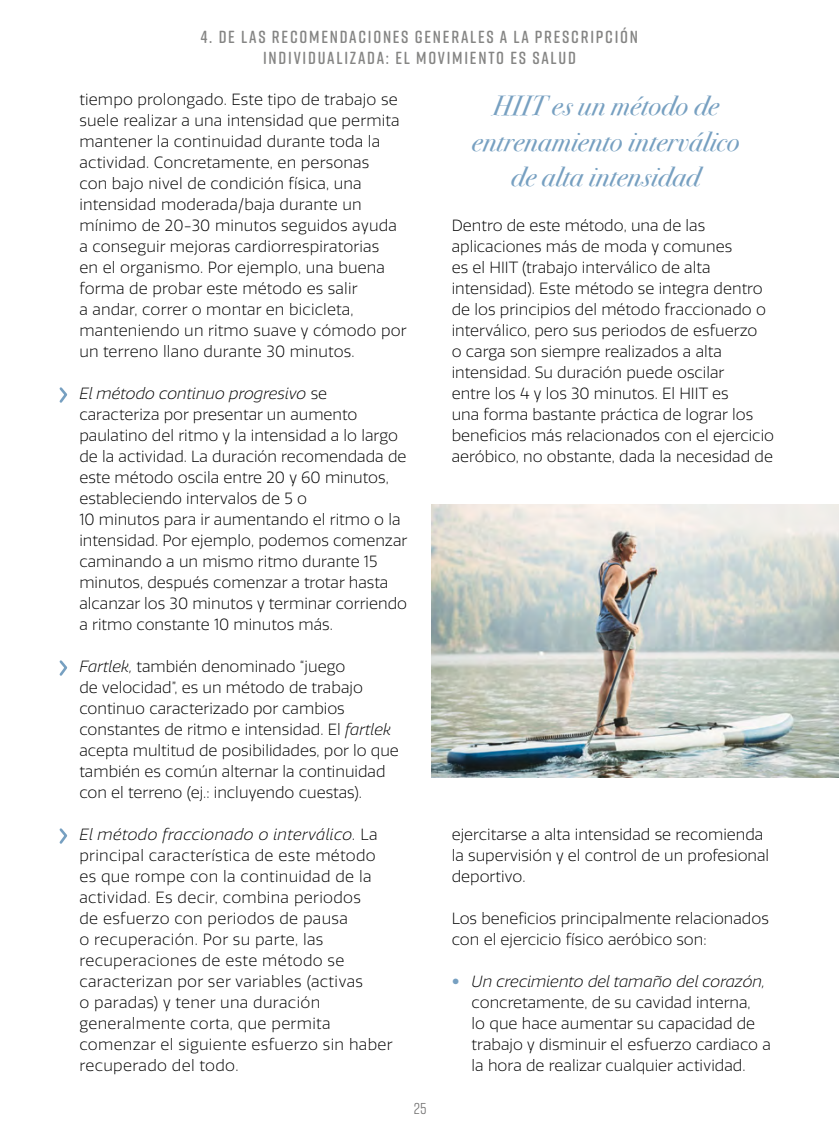
<style>
.page{position:relative;width:839px;height:1146px;background:#fff}
.page>*{position:absolute;margin:0;border:0;box-sizing:border-box;transform-origin:0 0}
.t1{font:italic 27.65px/35.5px "Bodoni Svty Two ITCTT";letter-spacing:.01em;color:#77a0c1;text-align:center}
.t2{font:600 17.5px/21px "Rift Soft";letter-spacing:.1em;color:#858584;text-align:center}
.t3{font:300 15.75px/21px "Quatro";color:#000}
.t4{font:300 15.75px/21px "Quatro";letter-spacing:.02em;color:#000}
.t5{font:15.75px "Rift Soft";color:#706f6f}
.s1{font-style:italic}
.s2{font-family:"Helvetica Neue LT Std";color:#77a0c1}
</style>
<div class="page">
<svg style="left:59px;top:387px;width:9px;height:16px"></svg>
<svg style="left:59px;top:660px;width:9px;height:16px"></svg>
<svg style="left:59px;top:828px;width:9px;height:16px"></svg>
<img style="left:432px;top:504px;width:406px;height:273px">
<p class="t2" style="left:201px;top:26px;width:438px">4. DE LAS RECOMENDACIONES GENERALES A LA PRESCRIPCIÓN<br>INDIVIDUALIZADA: EL MOVIMIENTO ES SALUD</p>
<p class="t3" style="left:79px;top:89px;width:328px">tiempo prolongado. Este tipo de trabajo se suele realizar a una intensidad que permita mantener la continuidad durante toda la actividad. Concretamente, en personas<br>con bajo nivel de condición física, una intensidad moderada/baja durante un mínimo de 20-30 minutos seguidos ayuda a conseguir mejoras cardiorrespiratorias<br>en el organismo. Por ejemplo, una buena forma de probar este método es salir<br>a andar, correr o montar en bicicleta, manteniendo un ritmo suave y cómodo por un terreno llano durante 30 minutos.</p>
<p class="t3" style="left:79px;top:383px;width:329px"><span class="s1">El método continuo progresivo</span> se caracteriza por presentar un aumento paulatino del ritmo y la intensidad a lo largo de la actividad. La duración recomendada de este método oscila entre 20 y 60 minutos, estableciendo intervalos de 5 o<br>10 minutos para ir aumentando el ritmo o la intensidad. Por ejemplo, podemos comenzar caminando a un mismo ritmo durante 15 minutos, después comenzar a trotar hasta alcanzar los 30 minutos y terminar corriendo a ritmo constante 10 minutos más.</p>
<p class="t3" style="left:79px;top:656px;width:321px"><span class="s1">Fartlek,</span> también denominado “juego<br>de velocidad”, es un método de trabajo continuo caracterizado por cambios constantes de ritmo e intensidad. El <span class="s1">fartlek </span>acepta multitud de posibilidades, por lo que también es común alternar la continuidad con el terreno (ej.: incluyendo cuestas).</p>
<p class="t4" style="left:79px;top:824px;width:315px"><span class="s1">El método fraccionado o interválico.</span> La principal característica de este método es que rompe con la continuidad de la actividad. Es decir, combina periodos<br>de esfuerzo con periodos de pausa<br>o recuperación. Por su parte, las recuperaciones de este método se caracterizan por ser variables (activas<br>o paradas) y tener una duración generalmente corta, que permita comenzar el siguiente esfuerzo sin haber recuperado del todo.</p>
<p class="t5" style="left:413px;top:1097px;width:14px">25</p>
<h1 class="t1" style="left:472px;top:86px;width:269px">HIIT es un método de entrenamiento interválico de alta intensidad</h1>
<p class="t3" style="left:451px;top:215px;width:324px">Dentro de este método, una de las aplicaciones más de moda y comunes<br>es el HIIT (trabajo interválico de alta intensidad). Este método se integra dentro de los principios del método fraccionado o interválico, pero sus periodos de esfuerzo<br>o carga son siempre realizados a alta intensidad. Su duración puede oscilar<br>entre los 4 y los 30 minutos. El HIIT es<br>una forma bastante práctica de lograr los beneficios más relacionados con el ejercicio aeróbico, no obstante, dada la necesidad de</p>
<p class="t3" style="left:451px;top:824px;width:319px">ejercitarse a alta intensidad se recomienda la supervisión y el control de un profesional deportivo.</p>
<p class="t3" style="left:451px;top:908px;width:318px">Los beneficios principalmente relacionados con el ejercicio físico aeróbico son:</p>
<p class="t3" style="left:471px;top:971px;width:301px;text-indent:-20px"><span class="s2">•</span> <span class="s1">Un crecimiento del tamaño del corazón, </span>concretamente, de su cavidad interna,<br>lo que hace aumentar su capacidad de trabajo y disminuir el esfuerzo cardiaco a la hora de realizar cualquier actividad.</p>
</div>
